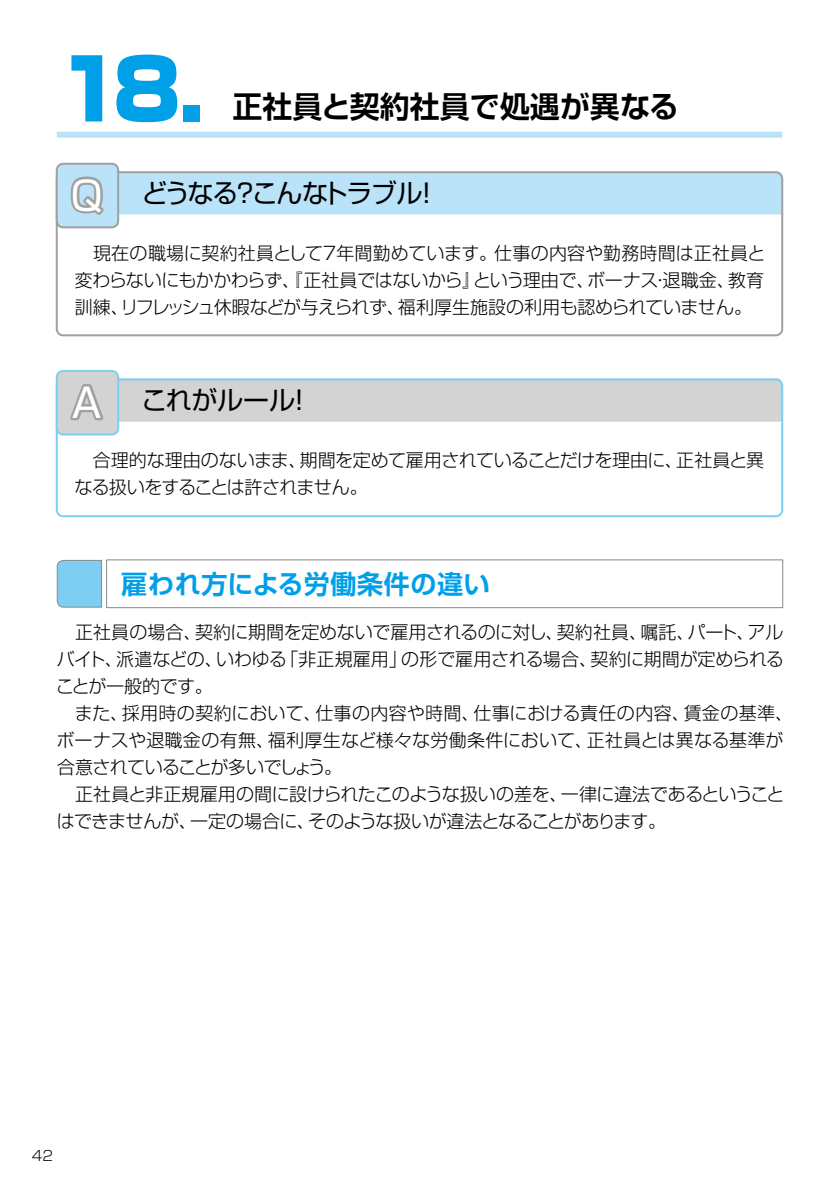
<style>
.page{position:relative;width:840px;height:1191px;background:#fff}
.page>*{position:absolute;margin:0;border:0;box-sizing:border-box;transform-origin:0 0}
.t1{font:900 84px "Shin Go Pro";color:#00a0e9}
.t2{font:40px "Shin Go Pro";color:#fff}
.t3{font:700 30px "Shin Go Pro De";color:#000}
.t4{font:26px "Shin Go Pro";letter-spacing:-.055em;color:#000}
.t5{font:700 26px "Shin Go Pro De";letter-spacing:.025em;color:#00a0e9}
.t6{font:300 18px/27px "Shin Go Pro";letter-spacing:-.015em;color:#000}
.t7{font:300 14px "Shin Go Pro";color:#000}
</style>
<div class="page">
<div style="left:56px;top:378px;width:726px;height:139px;border:2px solid #7ecef4;border-radius:7px"></div>
<div style="left:56px;top:171px;width:726px;height:165px;border:2px solid #9fa0a0;border-radius:7px"></div>
<svg style="left:56px;top:559px;width:46px;height:49px;background:#85cbec"></svg>
<div style="left:106px;top:559px;width:676px;height:49px;border:1px solid #898989"></div>
<div style="left:57px;top:164px;width:61px;height:63px;background:#bae3f9;border-radius:7px"></div>
<svg style="left:70px;top:171px;width:711px;height:48px;background:#bee1f3"></svg>
<div style="left:56px;top:163px;width:63px;height:65px;border:2px solid #9fa0a0;border-radius:7px"></div>
<div style="left:57px;top:371px;width:61px;height:63px;background:#d3d3d4;border-radius:7px"></div>
<svg style="left:70px;top:376px;width:711px;height:47px;background:#d1d4d7"></svg>
<div style="left:56px;top:370px;width:63px;height:65px;border:2px solid #7ecef4;border-radius:7px"></div>
<div style="left:57px;top:132px;width:724px;height:6px;background:#bae3f9"></div>
<h1 class="t1" style="left:57px;top:23px;width:149px">18.</h1>
<h3 class="t3" style="left:232px;top:82px;width:448px">正社員と契約社員で処遇が異なる</h3>
<h2 class="t2" style="left:70px;top:163px;width:34px">Q</h2>
<h3 class="t4" style="left:142px;top:171px;width:299px">どうなる？こんなトラブル！</h3>
<p class="t6" style="left:75px;top:238px;width:691px;text-align:justify">　現在の職場に契約社員として７年間勤めています。仕事の内容や勤務時間は正社員と変わらないにもかかわらず、『正社員ではないから』という理由で、ボーナス・退職金、教育訓練、リフレッシュ休暇などが与えられず、福利厚生施設の利用も認められていません。</p>
<h2 class="t2" style="left:72px;top:370px;width:32px">A</h2>
<h3 class="t4" style="left:141px;top:379px;width:172px">これがルール！</h3>
<p class="t6" style="left:75px;top:445px;width:690px">　合理的な理由のないまま、期間を定めて雇用されていることだけを理由に、正社員と異なる扱いをすることは許されません。</p>
<h3 class="t5" style="left:121px;top:562px;width:370px">雇われ方による労働条件の違い</h3>
<p class="t6" style="left:56px;top:616px;width:738px">　正社員の場合、契約に期間を定めないで雇用されるのに対し、契約社員、嘱託、パート、アルバイト、派遣などの、いわゆる「非正規雇用」の形で雇用される場合、契約に期間が定められることが一般的です。<br>　また、採用時の契約において、仕事の内容や時間、仕事における責任の内容、賃金の基準、ボーナスや退職金の有無、福利厚生など様々な労働条件において、正社員とは異なる基準が合意されていることが多いでしょう。<br>　正社員と非正規雇用の間に設けられたこのような扱いの差を、一律に違法であるということはできませんが、一定の場合に、そのような扱いが違法となることがあります。</p>
<p class="t7" style="left:32px;top:1144px;width:23px">42</p>
</div>
